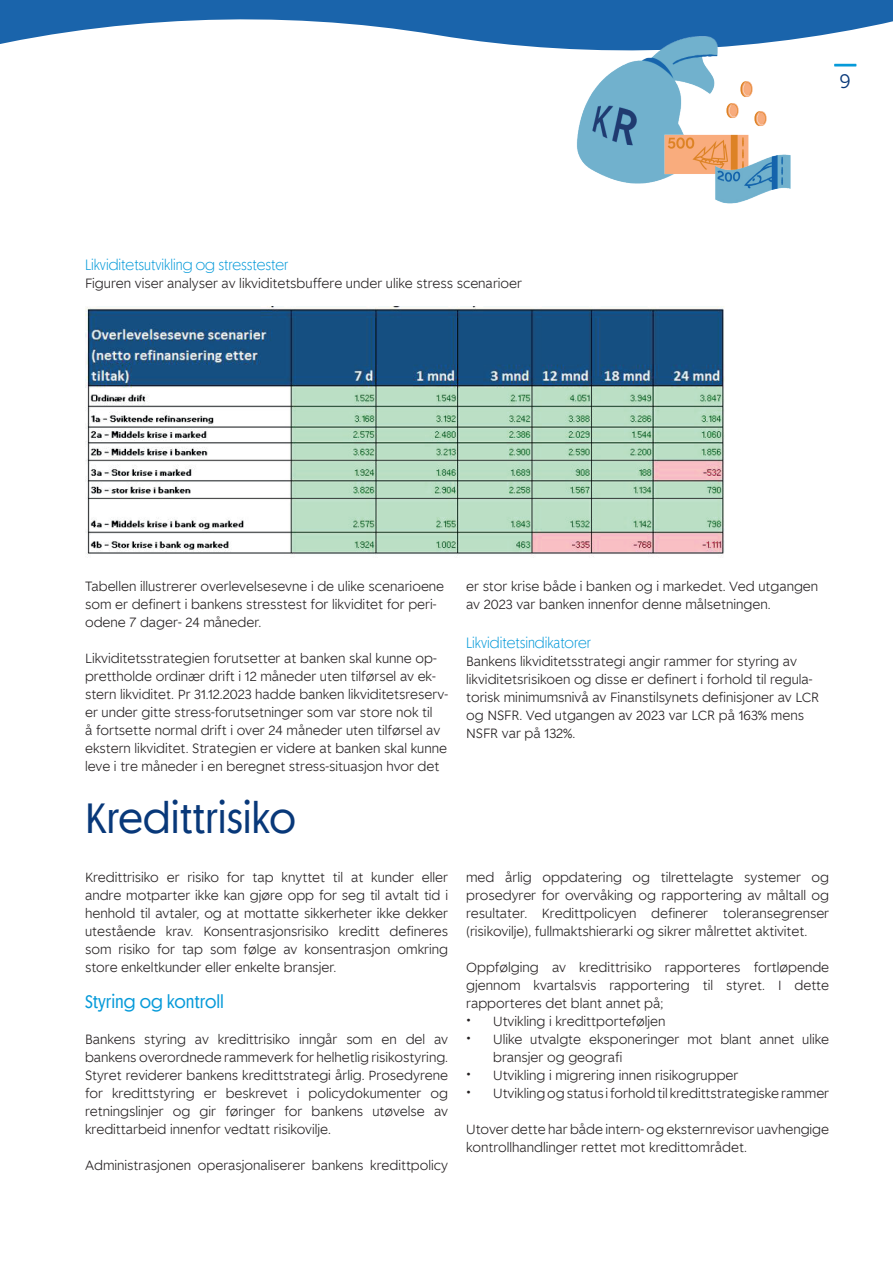
<style>
.page{position:relative;width:893px;height:1263px;background:#fff}
.page>*{position:absolute;margin:0;border:0;box-sizing:border-box;transform-origin:0 0}
.t1{font:42px "Spare Bank 1 Title";color:#083879}
.t2{font:19.5px "Museo Sans Rounded 300";color:#083879}
.t3{font:18px "Spare Bank 1 Title";color:#069ad9}
.t4{font:300 15px "Spare Bank 1 Title";color:#069ad9}
.t5{font:300 13.05px/18px "Spare Bank 1";color:#231f20}
.s1{font-size:18px}
</style>
<div class="page">
<hr style="left:834px;top:64px;width:22px;height:3px;background:#069ad9">
<svg style="left:0;top:0;width:893px;height:50px;fill:#1a64ab"></svg>
<img style="left:85px;top:306px;width:639px;height:251px">
<img style="left:573px;top:32px;width:149px;height:152px">
<img style="left:740px;top:81px;width:13px;height:16px">
<img style="left:754px;top:111px;width:13px;height:15px">
<img style="left:659px;top:131px;width:90px;height:48px">
<img style="left:714px;top:153px;width:77px;height:51px">
<img style="left:726px;top:103px;width:13px;height:15px">
<p class="t4" style="left:85px;top:255px;width:205px">Likviditetsutvikling og stresstester</p>
<p class="t5" style="left:85px;top:274px;width:439px">Figuren viser analyser av likviditetsbuffere under ulike stress scenarioer</p>
<h2 class="t2" style="left:840px;top:71px;width:13px">9</h2>
<p class="t5" style="left:85px;top:577px;width:361px">Tabellen illustrerer overlevelsesevne i de ulike scenarioene som er definert i bankens stresstest for likviditet for peri&shy;odene 7 dager- 24 måneder.</p>
<p class="t5" style="left:85px;top:649px;width:365px">Likviditetsstrategien forutsetter at banken skal kunne op&shy;prettholde ordinær drift i 12 måneder uten tilførsel av ek&shy;stern likviditet. Pr 31.12.2023 hadde banken likviditetsreserv&shy;er under gitte stress-forutsetninger som var store nok til<br>å fortsette normal drift i over 24 måneder uten tilførsel av ekstern likviditet. Strategien er videre at banken skal kunne leve i tre måneder i en beregnet stress-situasjon hvor det</p>
<h1 class="t1" style="left:85px;top:791px;width:212px">Kredittrisiko</h1>
<p class="t5" style="left:85px;top:868px;width:365px;text-align:justify">Kredittrisiko er risiko for tap knyttet til at kunder eller andre motparter ikke kan gjøre opp for seg til avtalt tid i henhold til avtaler, og at mottatte sikkerheter ikke dekker utestående krav. Konsentrasjonsrisiko kreditt defineres som risiko for tap som følge av konsentrasjon omkring store enkeltkunder eller enkelte bransjer.</p>
<h3 class="t3" style="left:85px;top:990px;width:141px">Styring og kontroll</h3>
<p class="t5" style="left:85px;top:1030px;width:365px;text-align:justify">Bankens styring av kredittrisiko inngår som en del av bankens overordnede rammeverk for helhetlig risikostyring.<br>Styret reviderer bankens kredittstrategi årlig. Prosedyrene for kredittstyring er beskrevet i policydokumenter og retningslinjer og gir føringer for bankens utøvelse av kredittarbeid innenfor vedtatt risikovilje.</p>
<p class="t5" style="left:85px;top:1156px;width:365px">Administrasjonen operasjonaliserer bankens kredittpolicy</p>
<p class="t5" style="left:466px;top:576px;width:354px">er stor krise både i banken og i markedet. Ved utgangen av 2023 var banken innenfor denne målsetningen.</p>
<p class="t4" style="left:466px;top:633px;width:126px">Likviditetsindikatorer</p>
<p class="t5" style="left:466px;top:652px;width:354px">Bankens likviditetsstrategi angir rammer for styring av likviditetsrisikoen og disse er definert i forhold til regula&shy;torisk minimumsnivå av Finanstilsynets definisjoner av LCR og NSFR. Ved utgangen av 2023 var LCR på 163% mens NSFR var på 132%.</p>
<p class="t5" style="left:466px;top:868px;width:365px;text-align:justify">med årlig oppdatering og tilrettelagte systemer og prosedyrer for overvåking og rapportering av måltall og resultater. Kredittpolicyen definerer toleransegrenser (risikovilje), fullmaktshierarki og sikrer målrettet aktivitet.</p>
<p class="t5" style="left:466px;top:958px;width:365px;text-align:justify">Oppfølging av kredittrisiko rapporteres fortløpende gjennom kvartalsvis rapportering til styret. I dette rapporteres det blant annet på;</p>
<p class="t5" style="left:466px;top:1012px;width:201px"><span class="s1">•</span> Utvikling i kredittporteføljen</p>
<p class="t5" style="left:493px;top:1030px;width:338px;text-indent:-27px"><span class="s1">•</span> Ulike utvalgte eksponeringer mot blant annet ulike bransjer og geografi</p>
<p class="t5" style="left:466px;top:1066px;width:274px"><span class="s1">•</span> Utvikling i migrering innen risikogrupper</p>
<p class="t5" style="left:466px;top:1084px;width:365px"><span class="s1">•</span> Utvikling og status i forhold til kredittstrategiske rammer</p>
<p class="t5" style="left:466px;top:1120px;width:365px">Utover dette har både intern- og eksternrevisor uavhengige kontrollhandlinger rettet mot kredittområdet.</p>
</div>
